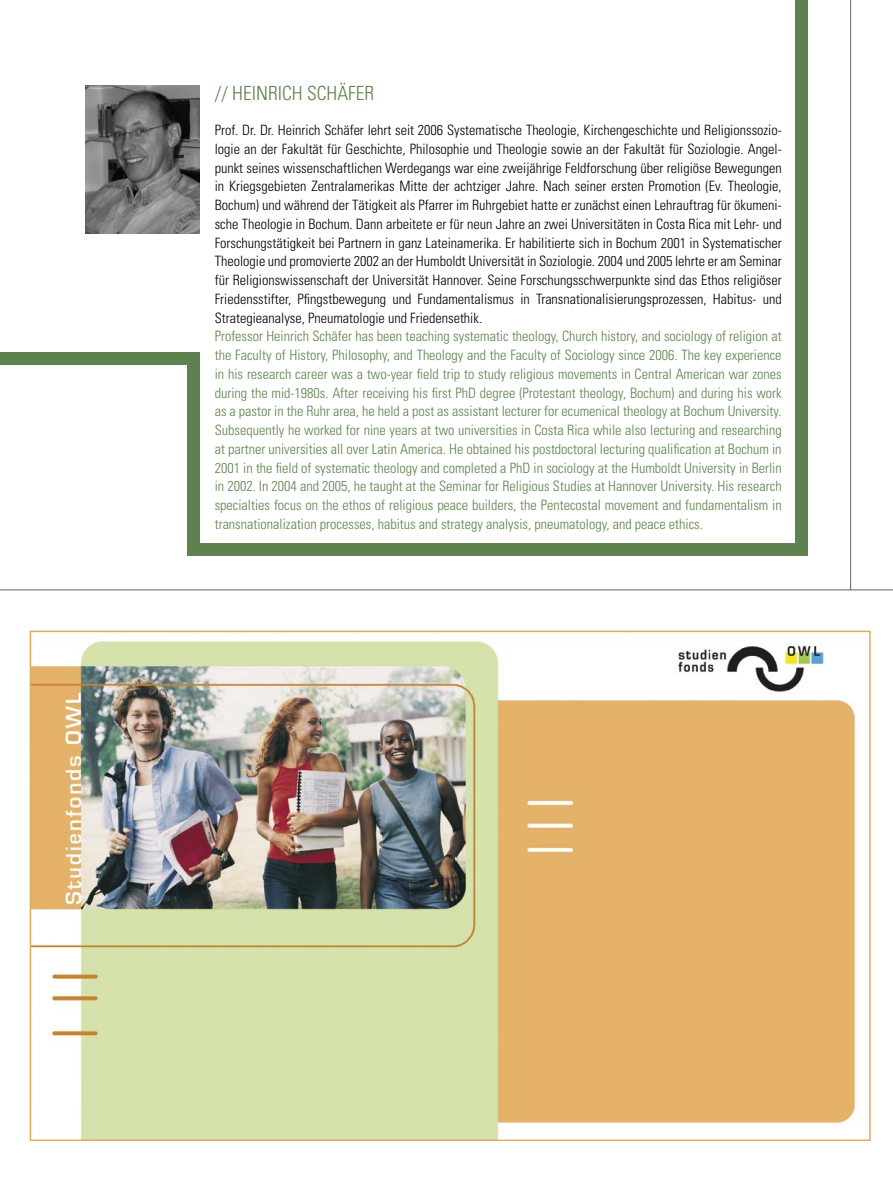
<style>
.page{position:relative;width:893px;height:1191px;background:#fff}
.page>*{position:absolute;margin:0;border:0;box-sizing:border-box;transform-origin:0 0}
.Headline{font:300 condensed 19.5px "Univers";color:#5d824d}
.Fließtext_englisch{font:300 condensed 14.25px/18.8px "Univers";color:#5d824d;text-align:justify}
.Fließtext{font:300 condensed 14.25px/18.8px "Univers";color:#000;text-align:justify}
</style>
<div class="page">
<hr style="left:850px;top:0;width:1px;height:1191px;background:#636363">
<div style="left:1px;top:590px;width:892px;height:601px;background:#fff"></div>
<hr style="left:0;top:589px;width:893px;height:1px;background:#636363">
<img style="left:33px;top:641px;width:823px;height:497px">
<img style="left:85px;top:85px;width:115px;height:149px">
<div style="left:795px;top:0;width:13px;height:547px;background:#5d824d"></div>
<div style="left:0;top:352px;width:200px;height:12px;background:#5d824d"></div>
<div style="left:187px;top:355px;width:13px;height:200px;background:#5d824d"></div>
<div style="left:188px;top:543px;width:620px;height:12px;background:#5d824d"></div>
<p class="Headline" style="left:215px;top:82px;width:161px">// HEINRICH SCHÄFER</p>
<p class="Fließtext" style="left:215px;top:120px;width:568px">Prof. Dr. Dr. Heinrich Schäfer lehrt seit 2006 Systematische Theologie, Kirchengeschichte und Religionssozio&shy;logie an der Fakultät für Geschichte, Philosophie und Theologie sowie an der Fakultät für Soziologie. Angel&shy;punkt seines wissenschaftlichen Werdegangs war eine zweijährige Feldforschung über religiöse Bewegungen in Kriegsgebieten Zentralamerikas Mitte der achtziger Jahre. Nach seiner ersten Promotion (Ev. Theologie, Bochum) und während der Tätigkeit als Pfarrer im Ruhrgebiet hatte er zunächst einen Lehrauftrag für ökumeni&shy;sche Theologie in Bochum. Dann arbeitete er für neun Jahre an zwei Universitäten in Costa Rica mit Lehr- und Forschungstätigkeit bei Partnern in ganz Lateinamerika. Er habilitierte sich in Bochum 2001 in Systematischer Theologie und promovierte 2002 an der Humboldt Universität in Soziologie. 2004 und 2005 lehrte er am Seminar für Religionswissenschaft der Universität Hannover. Seine Forschungsschwerpunkte sind das Ethos religiöser Friedensstifter, Pfingstbewegung und Fundamentalismus in Transnationalisierungsprozessen, Habitus- und Strategieanalyse, Pneumatologie und Friedensethik.</p>
<p class="Fließtext_englisch" style="left:215px;top:327px;width:569px">Professor Heinrich Schäfer has been teaching systematic theology, Church history, and sociology of religion at the Faculty of History, Philosophy, and Theology and the Faculty of Sociology since 2006. The key experience in his research career was a two-year field trip to study religious movements in Central American war zones during the mid-1980s. After receiving his first PhD degree (Protestant theology, Bochum) and during his work as a pastor in the Ruhr area, he held a post as assistant lecturer for ecumenical theology at Bochum University.<br>Subsequently he worked for nine years at two universities in Costa Rica while also lecturing and researching at partner universities all over Latin America. He obtained his postdoctoral lecturing qualification at Bochum in 2001 in the field of systematic theology and completed a PhD in sociology at the Humboldt University in Berlin in 2002. In 2004 and 2005, he taught at the Seminar for Religious Studies at Hannover University. His research specialties focus on the ethos of religious peace builders, the Pentecostal movement and fundamentalism in transnationalization processes, habitus and strategy analysis, pneumatology, and peace ethics.</p>
</div>
